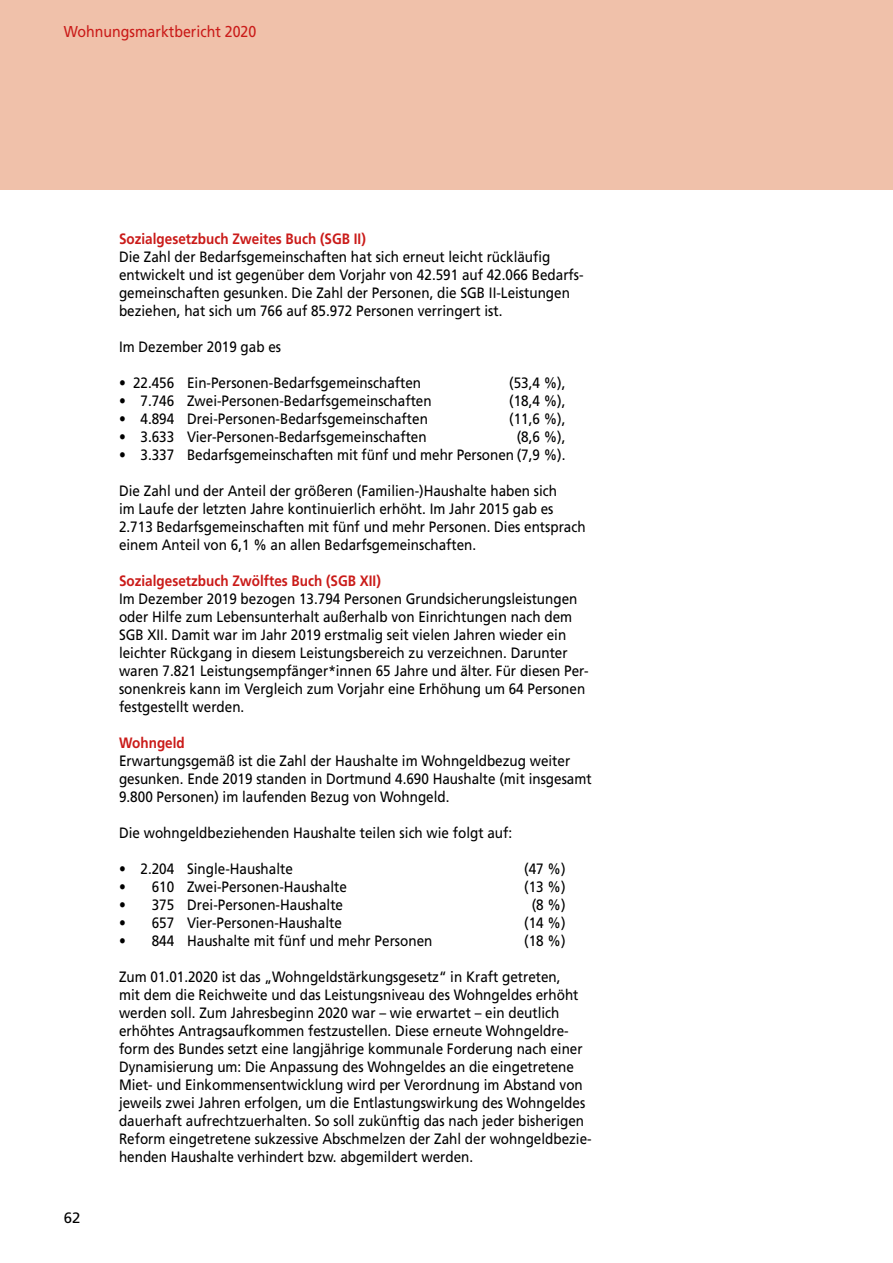
<style>
.page{position:relative;width:893px;height:1263px;background:#fff}
.page>*{position:absolute;margin:0;border:0;box-sizing:border-box;transform-origin:0 0}
.t1{font:15.75px "Frutiger LT";color:#ca1b19;scale:.9 1}
.t2{font:15px/18px "Frutiger LT";color:#000;scale:.9 1}
.t3{font:700 15px "Frutiger LT";color:#ca1b19;scale:.9 1}
.t4{font:15px "Frutiger LT";color:#000}
</style>
<div class="page">
<div style="left:0;top:0;width:893px;height:190px;background:#f0c1aa"></div>
<p class="t1" style="left:64px;top:23px;width:215px">Wohnungsmarktbericht 2020</p>
<p class="t4" style="left:64px;top:1209px;width:18px">62</p>
<p class="t3" style="left:119px;top:230px;width:276px">Sozialgesetzbuch Zweites Buch (SGB II)</p>
<p class="t2" style="left:119px;top:248px;width:518px">Die Zahl der Bedarfsgemeinschaften hat sich erneut leicht rückläufig entwickelt und ist gegenüber dem Vorjahr von 42.591 auf 42.066 Bedarfs&shy;gemeinschaften gesunken. Die Zahl der Personen, die SGB II-Leistungen beziehen, hat sich um 766 auf 85.972 Personen verringert ist.</p>
<p class="t2" style="left:119px;top:338px;width:182px">Im Dezember 2019 gab es</p>
<p class="t2" style="left:119px;top:374px;width:337px">• 22.456 Ein-Personen-Bedarfsgemeinschaften</p>
<p class="t2" style="left:509px;top:374px;width:64px">(53,4 %),</p>
<p class="t2" style="left:119px;top:392px;width:349px">• 7.746 Zwei-Personen-Bedarfsgemeinschaften</p>
<p class="t2" style="left:509px;top:392px;width:64px">(18,4 %),</p>
<p class="t2" style="left:119px;top:410px;width:345px">• 4.894 Drei-Personen-Bedarfsgemeinschaften</p>
<p class="t2" style="left:509px;top:410px;width:64px">(11,6 %),</p>
<p class="t2" style="left:119px;top:428px;width:343px">• 3.633 Vier-Personen-Bedarfsgemeinschaften</p>
<p class="t2" style="left:517px;top:428px;width:56px">(8,6 %),</p>
<p class="t2" style="left:119px;top:446px;width:498px">• 3.337 Bedarfsgemeinschaften mit fünf und mehr Personen (7,9 %).</p>
<p class="t2" style="left:119px;top:482px;width:520px">Die Zahl und der Anteil der größeren (Familien-)Haushalte haben sich<br>im Laufe der letzten Jahre kontinuierlich erhöht. Im Jahr 2015 gab es 2.713 Bedarfsgemeinschaften mit fünf und mehr Personen. Dies entsprach einem Anteil von 6,1 % an allen Bedarfsgemeinschaften.</p>
<p class="t3" style="left:119px;top:572px;width:292px">Sozialgesetzbuch Zwölftes Buch (SGB XII)</p>
<p class="t2" style="left:119px;top:590px;width:523px">Im Dezember 2019 bezogen 13.794 Personen Grundsicherungsleistungen oder Hilfe zum Lebensunterhalt außerhalb von Einrichtungen nach dem SGB XII. Damit war im Jahr 2019 erstmalig seit vielen Jahren wieder ein leichter Rückgang in diesem Leistungsbereich zu verzeichnen. Darunter waren 7.821 Leistungsempfänger*innen 65 Jahre und älter. Für diesen Per&shy;sonenkreis kann im Vergleich zum Vorjahr eine Erhöhung um 64 Personen festgestellt werden.</p>
<p class="t3" style="left:119px;top:734px;width:75px">Wohngeld</p>
<p class="t2" style="left:119px;top:752px;width:527px">Erwartungsgemäß ist die Zahl der Haushalte im Wohngeldbezug weiter gesunken. Ende 2019 standen in Dortmund 4.690 Haushalte (mit insgesamt<br>9.800 Personen) im laufenden Bezug von Wohngeld.</p>
<p class="t2" style="left:119px;top:824px;width:438px">Die wohngeldbeziehenden Haushalte teilen sich wie folgt auf:</p>
<p class="t2" style="left:119px;top:860px;width:195px">• 2.204 Single-Haushalte</p>
<p class="t2" style="left:524px;top:860px;width:47px">(47 %)</p>
<p class="t2" style="left:119px;top:878px;width:255px">• 610 Zwei-Personen-Haushalte</p>
<p class="t2" style="left:524px;top:878px;width:47px">(13 %)</p>
<p class="t2" style="left:119px;top:896px;width:250px">• 375 Drei-Personen-Haushalte</p>
<p class="t2" style="left:532px;top:896px;width:39px">(8 %)</p>
<p class="t2" style="left:119px;top:914px;width:249px">• 657 Vier-Personen-Haushalte</p>
<p class="t2" style="left:524px;top:914px;width:47px">(14 %)</p>
<p class="t2" style="left:119px;top:932px;width:350px">• 844 Haushalte mit fünf und mehr Personen</p>
<p class="t2" style="left:524px;top:932px;width:47px">(18 %)</p>
<p class="t2" style="left:119px;top:968px;width:527px">Zum 01.01.2020 ist das „Wohngeldstärkungsgesetz“ in Kraft getreten,<br>mit dem die Reichweite und das Leistungsniveau des Wohngeldes erhöht werden soll. Zum Jahresbeginn 2020 war – wie erwartet – ein deutlich erhöhtes Antragsaufkommen festzustellen. Diese erneute Wohngeldre&shy;form des Bundes setzt eine langjährige kommunale Forderung nach einer Dynamisierung um: Die Anpassung des Wohngeldes an die eingetretene Miet- und Einkommensentwicklung wird per Verordnung im Abstand von jeweils zwei Jahren erfolgen, um die Entlastungswirkung des Wohngeldes dauerhaft aufrechtzuerhalten. So soll zukünftig das nach jeder bisherigen Reform eingetretene sukzessive Abschmelzen der Zahl der wohngeldbezie&shy;henden Haushalte verhindert bzw. abgemildert werden.</p>
</div>
